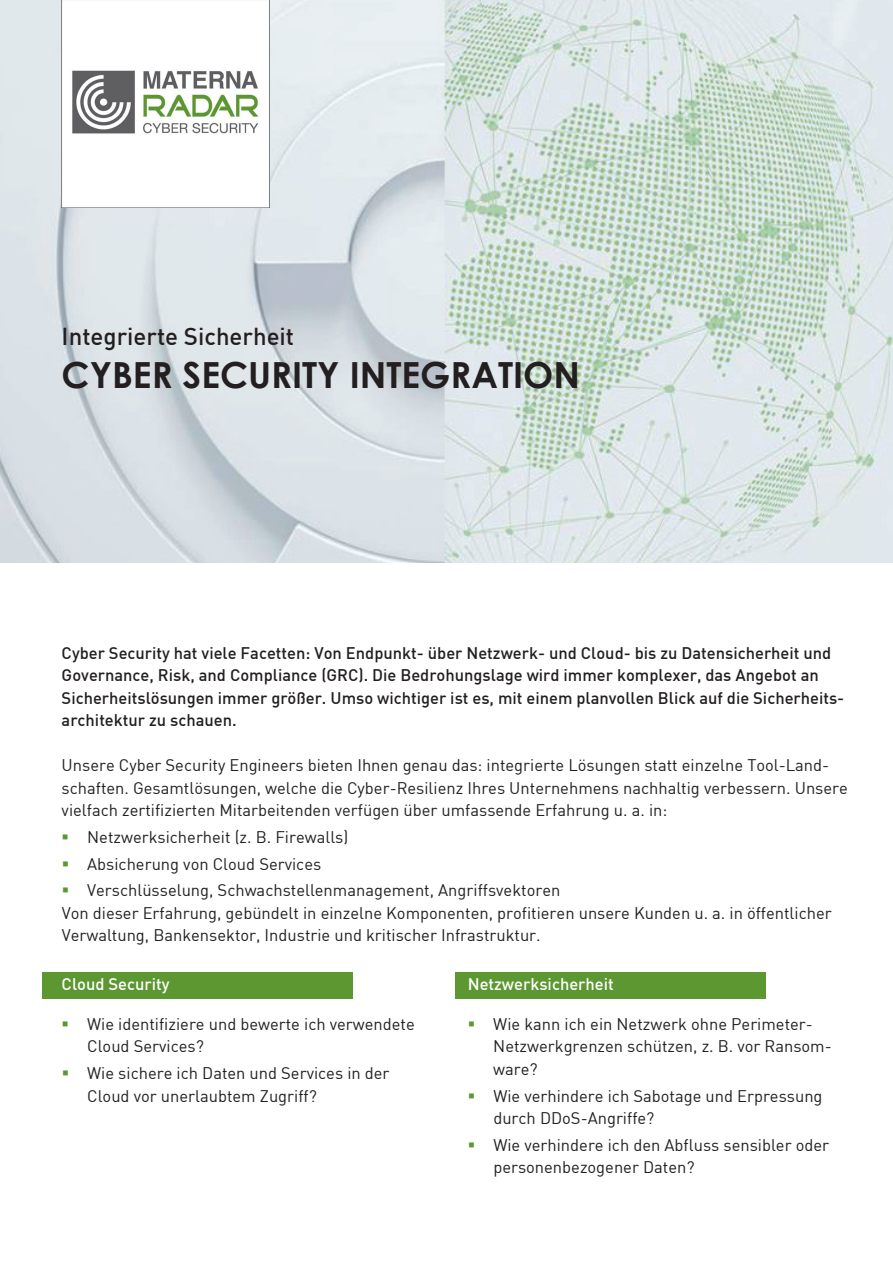
<style>
.page{position:relative;width:893px;height:1263px;background:#fff}
.page>*{position:absolute;margin:0;border:0;box-sizing:border-box;transform-origin:0 0}
.t1{font:700 36px "Century Gothic";color:#231f20}
.t2{font:24px "DIN Medium";color:#231f20}
.t3{font:16.5px/22.5px "DIN";color:#231f20}
.t4{font:16.5px/22.5px "DIN Medium";color:#231f20}
.t5{font:16.5px "DIN Medium";color:#fff}
.s1{color:#5c9731}
</style>
<div class="page">
<img style="left:0;top:0;width:893px;height:562px">
<img style="left:61px;top:0;width:208px;height:208px">
<div style="left:43px;top:972px;width:310px;height:26px;background:#5c9731"></div>
<div style="left:455px;top:972px;width:310px;height:26px;background:#5c9731"></div>
<h2 class="t2" style="left:62px;top:321px;width:234px">Integrierte Sicherheit</h2>
<h1 class="t1" style="left:62px;top:348px;width:520px">CYBER SECURITY INTEGRATION</h1>
<p class="t4" style="left:62px;top:641px;width:784px">Cyber Security hat viele Facetten: Von Endpunkt- über Netzwerk- und Cloud- bis zu Datensicherheit und Governance, Risk, and Compliance (GRC). Die Bedrohungslage wird immer komplexer, das Angebot an Sicherheitslösungen immer größer. Umso wichtiger ist es, mit einem planvollen Blick auf die Sicherheits&shy;architektur zu schauen.</p>
<p class="t3" style="left:62px;top:754px;width:788px">Unsere Cyber Security Engineers bieten Ihnen genau das: integrierte Lösungen statt einzelne Tool-Land&shy;schaften. Gesamtlösungen, welche die Cyber-Resilienz Ihres Unternehmens nachhaltig verbessern. Unsere vielfach zertifizierten Mitarbeitenden verfügen über umfassende Erfahrung u. a. in:</p>
<p class="t3" style="left:62px;top:825px;width:288px"><span class="s1">▪</span> Netzwerksicherheit (z. B. Firewalls)</p>
<p class="t3" style="left:62px;top:852px;width:261px"><span class="s1">▪</span> Absicherung von Cloud Services</p>
<p class="t3" style="left:62px;top:879px;width:772px"><span class="s1">▪</span> Verschlüsselung, Schwachstellenmanagement, Angriffsvektoren<br>Von dieser Erfahrung, gebündelt in einzelne Komponenten, profitieren unsere Kunden u. a. in öffentlicher<br>Verwaltung, Bankensektor, Industrie und kritischer Infrastruktur.</p>
<p class="t5" style="left:62px;top:974px;width:109px">Cloud Security</p>
<p class="t3" style="left:87px;top:1012px;width:329px;text-indent:-26px"><span class="s1">▪</span> Wie identifiziere und bewerte ich verwendete<br>Cloud Services?</p>
<p class="t3" style="left:87px;top:1061px;width:304px;text-indent:-26px"><span class="s1">▪</span> Wie sichere ich Daten und Services in der<br>Cloud vor unerlaubtem Zugriff?</p>
<p class="t5" style="left:468px;top:974px;width:147px">Netzwerksicherheit</p>
<p class="t3" style="left:493px;top:1012px;width:340px;text-indent:-26px"><span class="s1">▪</span> Wie kann ich ein Netzwerk ohne Perimeter-<br>Netzwerkgrenzen schützen, z. B. vor Ransom&shy;ware?</p>
<p class="t3" style="left:493px;top:1084px;width:331px;text-indent:-26px"><span class="s1">▪</span> Wie verhindere ich Sabotage und Erpressung durch DDoS-Angriffe?</p>
<p class="t3" style="left:493px;top:1133px;width:337px;text-indent:-26px"><span class="s1">▪</span> Wie verhindere ich den Abfluss sensibler oder personenbezogener Daten?</p>
</div>
